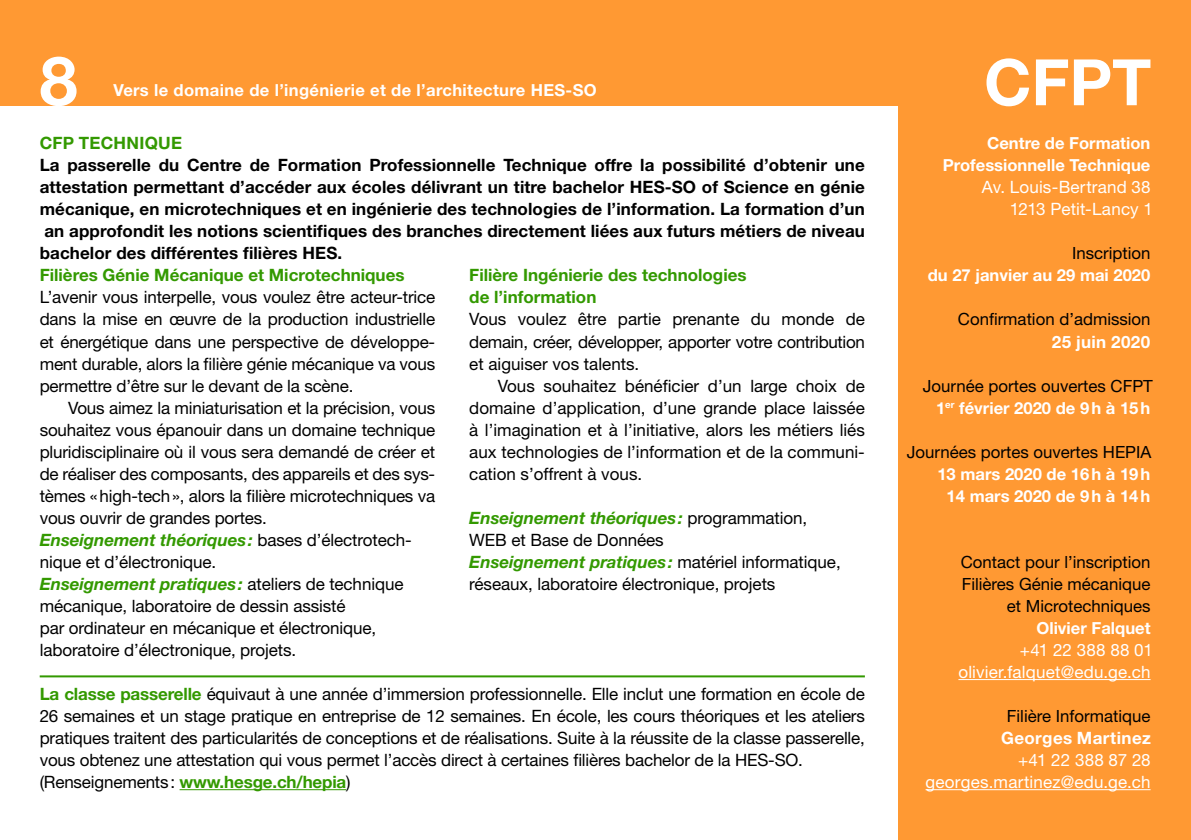
<style>
.page{position:relative;width:1191px;height:840px;background:#fff}
.page>*{position:absolute;margin:0;border:0;box-sizing:border-box;transform-origin:0 0}
.t1{font:700 68px "Helvetica Neue LT Std";color:#fff}
.Titres_bandeau{font:700 64px "Helvetica Neue LT Std";color:#fff}
.Bold{font:17px/22px "Helvetica Neue LT Std";letter-spacing:-.005em;color:#000;text-align:justify}
.Bold-2{font:700 17px/22px "Helvetica Neue LT Std";letter-spacing:.005em;color:#000;text-align:justify}
.Bold-3{font:700 17px/22px "Helvetica Neue LT Std";color:#390}
.liste_droit{font:17px "Helvetica Neue LT Std";letter-spacing:.01em;color:#fff}
.liste_droit-2{font:700 17px "Helvetica Neue LT Std";letter-spacing:.02em;color:#fff}
.Top-Line{font:700 17px "Helvetica Neue LT Std";letter-spacing:.015em;color:#390}
.violett{font:16.8px/22px "Helvetica Neue LT Std";color:#000;text-align:right}
.Bold_liste{font:700 16.6px/22px "Helvetica Neue LT Std";color:#fff;text-align:right}
.Sous-titres_1{font:700 16.6px "Helvetica Neue LT Std";letter-spacing:.02em;color:#fff}
.s1{font-weight:700;font-style:italic;color:#390}
.s2{font-weight:700;color:#390}
.s3{font-weight:400;color:#000}
</style>
<div class="page">
<div style="left:0;top:0;width:1191px;height:105px;background:#f93"></div>
<div style="left:899px;top:87px;width:292px;height:752px;background:#f93"></div>
<hr style="left:958px;top:678px;width:192px;height:1px;background:#fff">
<hr style="left:925px;top:788px;width:225px;height:1px;background:#fff">
<hr style="left:180px;top:788px;width:166px;height:1px;background:#390">
<hr style="left:40px;top:675px;width:825px;height:2px;background:#390">
<h1 class="t1" style="left:40px;top:39px;width:39px">8</h1>
<p class="Sous-titres_1" style="left:113px;top:80px;width:485px">Vers le domaine de l’ingénierie et de l’architecture HES-SO</p>
<p class="Top-Line" style="left:40px;top:133px;width:144px">CFP TECHNIQUE</p>
<p class="Bold-2" style="left:40px;top:154px;width:826px">La passerelle du Centre de Formation Professionnelle Technique offre la possibilité d’obtenir une attestation permettant d’accéder aux écoles délivrant un titre bachelor HES-SO of Science en génie mécanique, en microtechniques et en ingénierie des technologies de l’information. La formation d’un an approfondit les notions scientifiques des branches directement liées aux futurs métiers de niveau bachelor des différentes filières HES.</p>
<p class="Bold-3" style="left:40px;top:264px;width:366px">Filières Génie Mécanique et Microtechniques</p>
<p class="Bold" style="left:40px;top:286px;width:397px">L’avenir vous interpelle, vous voulez être acteur-trice dans la mise en œuvre de la production industrielle et énergétique dans une perspective de développe&shy;ment durable, alors la filière génie mécanique va vous permettre d’être sur le devant de la scène.</p>
<p class="Bold" style="left:40px;top:396px;width:397px;text-indent:28px">Vous aimez la miniaturisation et la précision, vous souhaitez vous épanouir dans un domaine technique pluridisciplinaire où il vous sera demandé de créer et de réaliser des composants, des appareils et des sys&shy;tèmes «high-tech», alors la filière microtechniques va vous ouvrir de grandes portes.</p>
<p class="Bold" style="left:40px;top:528px;width:373px"><span class="s1">Enseignement théoriques:</span> bases d’électrotech&shy;nique et d’électronique.</p>
<p class="Bold" style="left:40px;top:572px;width:365px;text-align:left"><span class="s1">Enseignement pratiques:</span> ateliers de technique mécanique, laboratoire de dessin assisté<br>par ordinateur en mécanique et électronique, laboratoire d’électronique, projets.</p>
<p class="Bold-3" style="left:469px;top:264px;width:279px">Filière Ingénierie des technologies de l’information</p>
<p class="Bold" style="left:469px;top:308px;width:397px">Vous voulez être partie prenante du monde de demain, créer, développer, apporter votre contribution et aiguiser vos talents.</p>
<p class="Bold" style="left:469px;top:374px;width:397px;text-indent:28px">Vous souhaitez bénéficier d’un large choix de domaine d’application, d’une grande place laissée à l’imagination et à l’initiative, alors les métiers liés aux technologies de l’information et de la communi&shy;cation s’offrent à vous.</p>
<p class="Bold" style="left:469px;top:506px;width:339px"><span class="s1">Enseignement théoriques:</span> programmation,<br>WEB et Base de Données</p>
<p class="Bold" style="left:469px;top:550px;width:373px"><span class="s1">Enseignement pratiques:</span> matériel informatique, réseaux, laboratoire électronique, projets</p>
<p class="Bold" style="left:40px;top:682px;width:826px"><span class="s2">La classe passerelle</span> équivaut à une année d’immersion professionnelle. Elle inclut une formation en école de 26 semaines et un stage pratique en entreprise de 12 semaines. En école, les cours théoriques et les ateliers pratiques traitent des particularités de conceptions et de réalisations. Suite à la réussite de la classe passerelle, vous obtenez une attestation qui vous permet l’accès direct à certaines filières bachelor de la HES-SO.</p>
<p class="Bold-3" style="left:40px;top:770px;width:312px"><span class="s3">(Renseignements:</span> www.hesge.ch/hepia<span class="s3">)</span></p>
<p class="Titres_bandeau" style="left:984px;top:43px;width:169px">CFPT</p>
<p class="Bold_liste" style="left:943px;top:132px;width:209px">Centre de Formation<br>Professionnelle Technique</p>
<p class="liste_droit" style="left:982px;top:177px;width:170px">Av. Louis-Bertrand 38</p>
<p class="liste_droit" style="left:1009px;top:199px;width:145px">1213 Petit-Lancy 1</p>
<p class="violett" style="left:1072px;top:242px;width:80px">Inscription</p>
<p class="Bold_liste" style="left:927px;top:264px;width:224px">du 27 janvier au 29 mai 2020</p>
<p class="violett" style="left:958px;top:308px;width:194px">Confirmation d’admission</p>
<p class="liste_droit-2" style="left:1052px;top:331px;width:100px">25 juin 2020</p>
<p class="violett" style="left:923px;top:374px;width:231px">Journée portes ouvertes CFPT</p>
<p class="Bold_liste" style="left:936px;top:396px;width:216px">1<sup>er</sup> février 2020 de 9h à 15h</p>
<p class="violett" style="left:906px;top:440px;width:246px">Journées portes ouvertes HEPIA</p>
<p class="Bold_liste" style="left:937px;top:462px;width:214px">13 mars 2020 de 16h à 19h</p>
<p class="Bold_liste" style="left:946px;top:484px;width:205px">14 mars 2020 de 9h à 14h</p>
<p class="violett" style="left:960px;top:550px;width:191px">Contact pour l’inscription</p>
<p class="violett" style="left:961px;top:572px;width:190px">Filières Génie mécanique et Microtechniques</p>
<p class="Bold_liste" style="left:1036px;top:616px;width:116px">Olivier Falquet</p>
<p class="liste_droit" style="left:1020px;top:639px;width:134px">+41 22 388 88 01</p>
<p class="liste_droit" style="left:958px;top:661px;width:194px">olivier.falquet@edu.ge.ch</p>
<p class="violett" style="left:1007px;top:704px;width:145px">Filière Informatique</p>
<p class="liste_droit-2" style="left:1001px;top:727px;width:151px">Georges Martinez</p>
<p class="liste_droit" style="left:1018px;top:749px;width:134px">+41 22 388 87 28</p>
<p class="liste_droit" style="left:925px;top:771px;width:226px">georges.martinez@edu.ge.ch</p>
</div>
